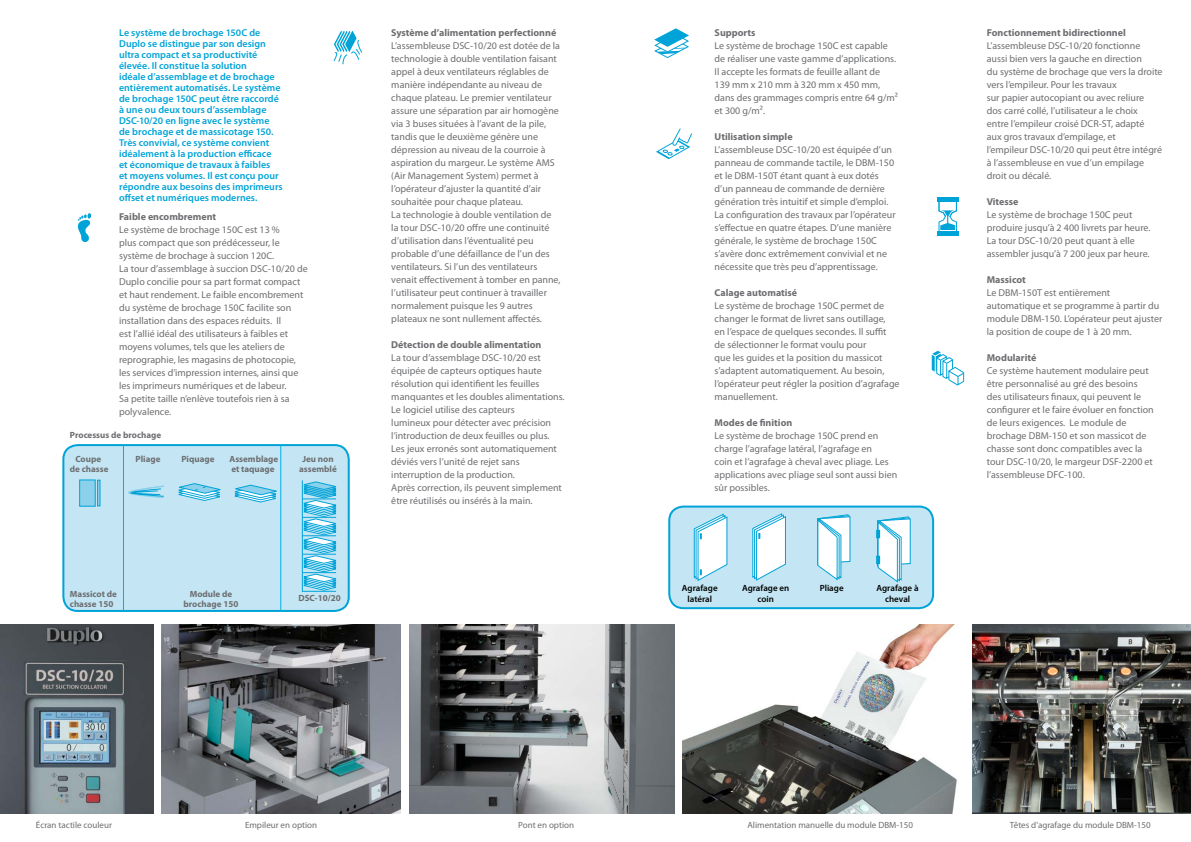
<style>
.page{position:relative;width:1191px;height:842px;background:#fff}
.page>*{position:absolute;margin:0;border:0;box-sizing:border-box;transform-origin:0 0}
.t1{font:10px/13px "Myriad Pro";color:#6d6e71}
.t2{font:600 10px/11px "Myriad Pro";color:#00a3d8}
.t3{font:700 10px "Myriad Pro";color:#6d6e71}
.t4{font:700 9px/10px "Myriad Pro";color:#6d6e71}
.t5{font:9px "Myriad Pro";color:#6d6e71}
.t6{font:600 9px/10.8px "Myriad Pro";color:#000;text-align:center}
</style>
<div class="page">
<img style="left:409px;top:625px;width:266px;height:189px">
<img style="left:682px;top:625px;width:275px;height:189px">
<img style="left:972px;top:625px;width:219px;height:189px">
<img style="left:0;top:625px;width:153px;height:189px">
<svg style="left:656px;top:128px;width:36px;height:31px"></svg>
<hr style="left:936px;top:198px;width:22px;height:4px;background:#00a3d8">
<hr style="left:936px;top:231px;width:22px;height:4px;background:#00a3d8">
<svg style="left:938px;top:202px;width:19px;height:29px"></svg>
<img style="left:162px;top:625px;width:239px;height:189px">
<div style="left:669px;top:507px;width:264px;height:101px;background:#c4e6f4;border-radius:14px"></div>
<div style="left:668px;top:506px;width:266px;height:103px;border:2px solid #00a3d8;border-radius:14px"></div>
<svg style="left:817px;top:514px;width:34px;height:67px"></svg>
<svg style="left:752px;top:513px;width:34px;height:68px"></svg>
<svg style="left:693px;top:513px;width:35px;height:68px"></svg>
<svg style="left:876px;top:516px;width:35px;height:67px"></svg>
<svg style="left:931px;top:350px;width:34px;height:36px"></svg>
<svg style="left:333px;top:30px;width:30px;height:35px"></svg>
<svg style="left:654px;top:28px;width:35px;height:30px"></svg>
<div style="left:63px;top:445px;width:286px;height:166px;background:#c4e6f4;border-radius:14px"></div>
<div style="left:62px;top:444px;width:288px;height:168px;border:2px solid #00a3d8;border-radius:14px"></div>
<div style="left:79px;top:479px;width:17px;height:28px;background:#8cd1eb;border:1px solid #00a3d8"></div>
<div style="left:97px;top:480px;width:3px;height:26px;background:#8cd1eb;border:1px solid #00a3d8"></div>
<svg style="left:178px;top:483px;width:43px;height:18px"></svg>
<svg style="left:128px;top:485px;width:36px;height:13px"></svg>
<svg style="left:234px;top:484px;width:43px;height:19px"></svg>
<svg style="left:301px;top:480px;width:36px;height:112px"></svg>
<hr style="left:302px;top:498px;width:34px;height:1px;background:#00a3d8">
<hr style="left:302px;top:517px;width:34px;height:1px;background:#00a3d8">
<hr style="left:302px;top:535px;width:34px;height:1px;background:#00a3d8">
<hr style="left:302px;top:554px;width:34px;height:1px;background:#00a3d8">
<hr style="left:302px;top:572px;width:34px;height:1px;background:#00a3d8">
<hr style="left:123px;top:445px;width:1px;height:166px;background:#00aeef">
<hr style="left:280px;top:445px;width:1px;height:166px;background:#00aeef">
<img style="left:77px;top:214px;width:15px;height:28px">
<p class="t2" style="left:119px;top:27px;width:165px">Le système de brochage 150C de Duplo se distingue par son design ultra compact et sa productivité élevée. Il constitue la solution<br>idéale d’assemblage et de brochage entièrement automatisés. Le système de brochage 150C peut être raccordé à une ou deux tours d’assemblage DSC-10/20 en ligne avec le système de brochage et de massicotage 150.<br>Très convivial, ce système convient idéalement à la production efficace<br>et économique de travaux à faibles<br>et moyens volumes. Il est conçu pour répondre aux besoins des imprimeurs offset et numériques modernes.</p>
<p class="t3" style="left:119px;top:210px;width:99px">Faible encombrement</p>
<p class="t1" style="left:119px;top:223px;width:190px">Le système de brochage 150C est 13 %<br>plus compact que son prédécesseur, le système de brochage à succion 120C.<br>La tour d’assemblage à succion DSC-10/20 de Duplo concilie pour sa part format compact et haut rendement. Le faible encombrement du système de brochage 150C facilite son installation dans des espaces réduits. Il<br>est l’allié idéal des utilisateurs à faibles et moyens volumes, tels que les ateliers de reprographie, les magasins de photocopie, les services d’impression internes, ainsi que les imprimeurs numériques et de labeur.<br>Sa petite taille n’enlève toutefois rien à sa polyvalence.</p>
<p class="t4" style="left:70px;top:430px;width:93px">Processus de brochage</p>
<p class="t4" style="left:75px;top:453px;width:27px">Coupe</p>
<p class="t4" style="left:135px;top:453px;width:26px">Pliage</p>
<p class="t4" style="left:181px;top:453px;width:34px">Piquage</p>
<p class="t4" style="left:229px;top:453px;width:50px">Assemblage</p>
<p class="t4" style="left:302px;top:453px;width:33px">Jeu non</p>
<p class="t4" style="left:70px;top:463px;width:40px">de chasse</p>
<p class="t4" style="left:231px;top:463px;width:45px">et taquage</p>
<p class="t4" style="left:299px;top:463px;width:39px">assemblé</p>
<p class="t4" style="left:70px;top:589px;width:49px">Massicot de chasse 150</p>
<p class="t4" style="left:184px;top:589px;width:56px;text-align:center">Module de brochage 150</p>
<p class="t4" style="left:298px;top:593px;width:44px">DSC-10/20</p>
<p class="t3" style="left:391px;top:26px;width:166px">Système d’alimentation perfectionné</p>
<p class="t1" style="left:391px;top:39px;width:171px">L’assembleuse DSC-10/20 est dotée de la technologie à double ventilation faisant appel à deux ventilateurs réglables de manière indépendante au niveau de chaque plateau. Le premier ventilateur assure une séparation par air homogène via 3 buses situées à l’avant de la pile, tandis que le deuxième génère une dépression au niveau de la courroie à aspiration du margeur. Le système AMS (Air Management System) permet à l’opérateur d’ajuster la quantité d’air souhaitée pour chaque plateau.<br>La technologie à double ventilation de la tour DSC-10/20 offre une continuité d’utilisation dans l’éventualité peu probable d’une défaillance de l’un des ventilateurs. Si l’un des ventilateurs venait effectivement à tomber en panne, l’utilisateur peut continuer à travailler normalement puisque les 9 autres plateaux ne sont nullement affectés.</p>
<p class="t3" style="left:391px;top:338px;width:152px">Détection de double alimentation</p>
<p class="t1" style="left:391px;top:351px;width:175px">La tour d’assemblage DSC-10/20 est équipée de capteurs optiques haute résolution qui identifient les feuilles manquantes et les doubles alimentations.<br>Le logiciel utilise des capteurs<br>lumineux pour détecter avec précision l’introduction de deux feuilles ou plus.<br>Les jeux erronés sont automatiquement déviés vers l’unité de rejet sans interruption de la production.<br>Après correction, ils peuvent simplement être réutilisés ou insérés à la main.</p>
<p class="t3" style="left:714px;top:26px;width:43px">Supports</p>
<p class="t1" style="left:714px;top:39px;width:185px">Le système de brochage 150C est capable de réaliser une vaste gamme d’applications.<br>Il accepte les formats de feuille allant de 139 mm x 210 mm à 320 mm x 450 mm, dans des grammages compris entre 64 g/m² et 300 g/m².</p>
<p class="t3" style="left:714px;top:130px;width:80px">Utilisation simple</p>
<p class="t1" style="left:714px;top:143px;width:182px">L’assembleuse DSC-10/20 est équipée d’un panneau de commande tactile, le DBM-150 et le DBM-150T étant quant à eux dotés d’un panneau de commande de dernière génération très intuitif et simple d’emploi.<br>La configuration des travaux par l’opérateur s’effectue en quatre étapes. D’une manière générale, le système de brochage 150C s’avère donc extrêmement convivial et ne nécessite que très peu d’apprentissage.</p>
<p class="t3" style="left:714px;top:286px;width:84px">Calage automatisé</p>
<p class="t1" style="left:714px;top:299px;width:186px">Le système de brochage 150C permet de changer le format de livret sans outillage,<br>en l’espace de quelques secondes. Il suffit de sélectionner le format voulu pour<br>que les guides et la position du massicot s’adaptent automatiquement. Au besoin, l’opérateur peut régler la position d’agrafage manuellement.</p>
<p class="t3" style="left:714px;top:416px;width:79px">Modes de finition</p>
<p class="t1" style="left:714px;top:429px;width:184px">Le système de brochage 150C prend en charge l’agrafage latéral, l’agrafage en<br>coin et l’agrafage à cheval avec pliage. Les applications avec pliage seul sont aussi bien sûr possibles.</p>
<p class="t6" style="left:682px;top:582px;width:37px">Agrafage latéral</p>
<p class="t6" style="left:742px;top:582px;width:49px">Agrafage en coin</p>
<p class="t6" style="left:819px;top:582px;width:25px">Pliage</p>
<p class="t6" style="left:876px;top:582px;width:44px">Agrafage à cheval</p>
<p class="t3" style="left:986px;top:26px;width:140px">Fonctionnement bidirectionnel</p>
<p class="t1" style="left:986px;top:39px;width:177px">L’assembleuse DSC-10/20 fonctionne aussi bien vers la gauche en direction<br>du système de brochage que vers la droite vers l’empileur. Pour les travaux<br>sur papier autocopiant ou avec reliure<br>dos carré collé, l’utilisateur a le choix<br>entre l’empileur croisé DCR-ST, adapté<br>aux gros travaux d’empilage, et<br>l’empileur DSC-10/20 qui peut être intégré à l’assembleuse en vue d’un empilage droit ou décalé.</p>
<p class="t3" style="left:986px;top:195px;width:33px">Vitesse</p>
<p class="t1" style="left:986px;top:208px;width:165px">Le système de brochage 150C peut produire jusqu’à 2 400 livrets par heure.<br>La tour DSC-10/20 peut quant à elle assembler jusqu’à 7 200 jeux par heure.</p>
<p class="t3" style="left:986px;top:273px;width:41px">Massicot</p>
<p class="t1" style="left:986px;top:286px;width:177px">Le DBM-150T est entièrement automatique et se programme à partir du module DBM-150. L’opérateur peut ajuster la position de coupe de 1 à 20 mm.</p>
<p class="t3" style="left:986px;top:351px;width:51px">Modularité</p>
<p class="t1" style="left:986px;top:364px;width:168px">Ce système hautement modulaire peut être personnalisé au gré des besoins des utilisateurs finaux, qui peuvent le configurer et le faire évoluer en fonction de leurs exigences. Le module de brochage DBM-150 et son massicot de chasse sont donc compatibles avec la tour DSC-10/20, le margeur DSF-2200 et l’assembleuse DFC-100.</p>
<p class="t5" style="left:36px;top:820px;width:78px">Écran tactile couleur</p>
<p class="t5" style="left:245px;top:820px;width:74px">Empileur en option</p>
<p class="t5" style="left:518px;top:820px;width:57px">Pont en option</p>
<p class="t5" style="left:747px;top:820px;width:167px">Alimentation manuelle du module DBM-150</p>
<p class="t5" style="left:1010px;top:820px;width:142px">Têtes d’agrafage du module DBM-150</p>
</div>
